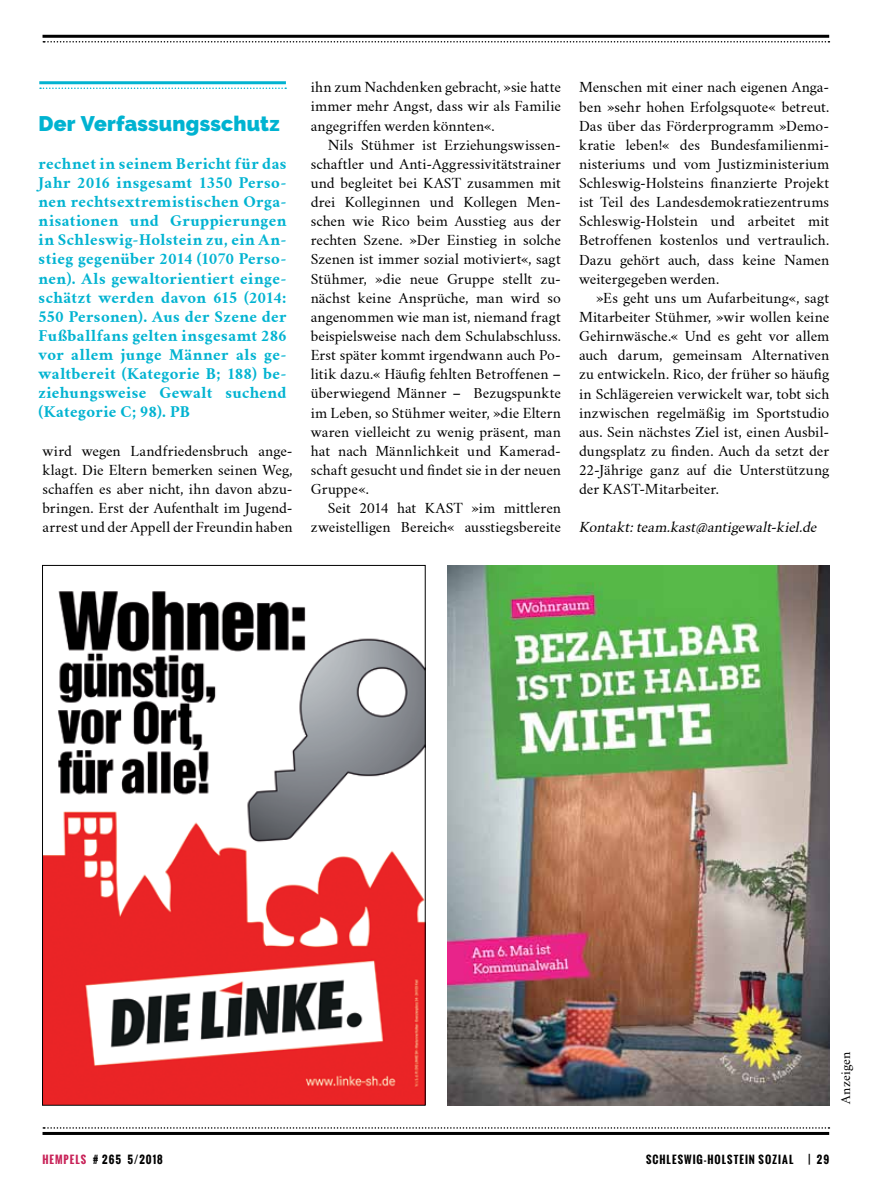
<style>
.page{position:relative;width:893px;height:1191px;background:#fff}
.page>*{position:absolute;margin:0;border:0;box-sizing:border-box;transform-origin:0 0}
.t1{font:900 21px "Raleway";letter-spacing:.01em;color:#00b3d1}
.t2{font:700 15px/19.2px "Crimson Text";letter-spacing:.025em;color:#00b3d1;text-align:justify}
.t3{font:13.5px/19.2px "Crimson Text";color:#000;text-align:justify}
.t4{font:italic 13.5px "Crimson Text";color:#000}
.t5{font:12px "Crimson Text";letter-spacing:.015em;color:#000}
.t6{font:700 10.5px "Oswald";letter-spacing:.1em;color:#000}
.s1{color:#c82258}
</style>
<div class="page">
<hr style="left:43px;top:1132px;width:786px;height:3px;background:#000">
<svg style="left:43px;top:1127px;width:786px;height:1px"></svg>
<hr style="left:43px;top:35px;width:786px;height:3px;background:#000">
<svg style="left:43px;top:41px;width:786px;height:2px"></svg>
<img style="left:447px;top:565px;width:383px;height:540px">
<img style="left:44px;top:591px;width:379px;height:512px">
<hr style="left:39px;top:81px;width:247px;height:3px;background:#00b3d1">
<svg style="left:40px;top:87px;width:246px;height:2px"></svg>
<h1 class="t1" style="left:39px;top:111px;width:243px">Der Verfassungsschutz</h1>
<p class="t2" style="left:39px;top:154px;width:250px">rechnet in seinem Bericht für das Jahr 2016 insgesamt 1350 Perso&shy;nen rechtsextremistischen Orga&shy;nisationen und Gruppierungen in Schleswig-Holstein zu, ein An&shy;stieg gegenüber 2014 (1070 Perso&shy;nen). Als gewaltorientiert einge&shy;schätzt werden davon 615 (2014:<br>550 Personen). Aus der Szene der Fußballfans gelten insgesamt 286 vor allem junge Männer als ge&shy;waltbereit (Kategorie B; 188) be&shy;ziehungsweise Gewalt suchend (Kategorie C; 98). PB</p>
<p class="t3" style="left:43px;top:441px;width:252px">wird wegen Landfriedensbruch ange&shy;klagt. Die Eltern bemerken seinen Weg, schaffen es aber nicht, ihn davon abzu&shy;bringen. Erst der Aufenthalt im Jugend&shy;arrest und der Appell der Freundin haben</p>
<p class="t3" style="left:311px;top:78px;width:252px">ihn zum Nachdenken gebracht, »sie hatte immer mehr Angst, dass wir als Familie angegriffen werden könnten«.</p>
<p class="t3" style="left:311px;top:135px;width:252px;text-indent:17px">Nils Stühmer ist Erziehungswissen&shy;schaftler und Anti-Aggressivitätstrainer und begleitet bei KAST zusammen mit drei Kolleginnen und Kollegen Men&shy;schen wie Rico beim Ausstieg aus der rechten Szene. »Der Einstieg in solche Szenen ist immer sozial motiviert«, sagt Stühmer, »die neue Gruppe stellt zu&shy;nächst keine Ansprüche, man wird so angenommen wie man ist, niemand fragt beispielsweise nach dem Schulabschluss.<br>Erst später kommt irgendwann auch Po&shy;litik dazu.« Häufig fehlten Betroffenen – überwiegend Männer – Bezugspunkte im Leben, so Stühmer weiter, »die Eltern waren vielleicht zu wenig präsent, man hat nach Männlichkeit und Kamerad&shy;schaft gesucht und findet sie in der neuen Gruppe«.</p>
<p class="t3" style="left:311px;top:499px;width:252px;text-align:right">Seit 2014 hat KAST »im mittleren zweistelligen Bereich« ausstiegsbereite</p>
<p class="t3" style="left:579px;top:78px;width:252px">Menschen mit einer nach eigenen Anga&shy;ben »sehr hohen Erfolgsquote« betreut.<br>Das über das Förderprogramm »Demo&shy;kratie leben!« des Bundesfamilienmi&shy;nisteriums und vom Justizministerium Schleswig-Holsteins finanzierte Projekt ist Teil des Landesdemokratiezentrums Schleswig-Holstein und arbeitet mit Betroffenen kostenlos und vertraulich.<br>Dazu gehört auch, dass keine Namen weitergegeben werden.</p>
<p class="t3" style="left:579px;top:288px;width:252px;text-indent:17px">»Es geht uns um Aufarbeitung«, sagt Mitarbeiter Stühmer, »wir wollen keine Gehirnwäsche.« Und es geht vor allem auch darum, gemeinsam Alternativen zu entwickeln. Rico, der früher so häufig in Schlägereien verwickelt war, tobt sich inzwischen regelmäßig im Sportstudio aus. Sein nächstes Ziel ist, einen Ausbil&shy;dungsplatz zu finden. Auch da setzt der 22-Jährige ganz auf die Unterstützung der KAST-Mitarbeiter.</p>
<p class="t4" style="left:579px;top:519px;width:242px">Kontakt:team.kast@antigewalt-kiel.de</p>
<p class="t5" style="left:838px;top:1104px;width:54px;rotate:-90deg">Anzeigen</p>
<p class="t6" style="left:43px;top:1151px;width:122px"><span class="s1">HEMPELS</span> # 265 5/2018</p>
<p class="t6" style="left:646px;top:1151px;width:149px">SCH LESWIG-HOLSTEIN SOZIAL</p>
<p class="t6" style="left:808px;top:1151px;width:22px">| 29</p>
</div>
